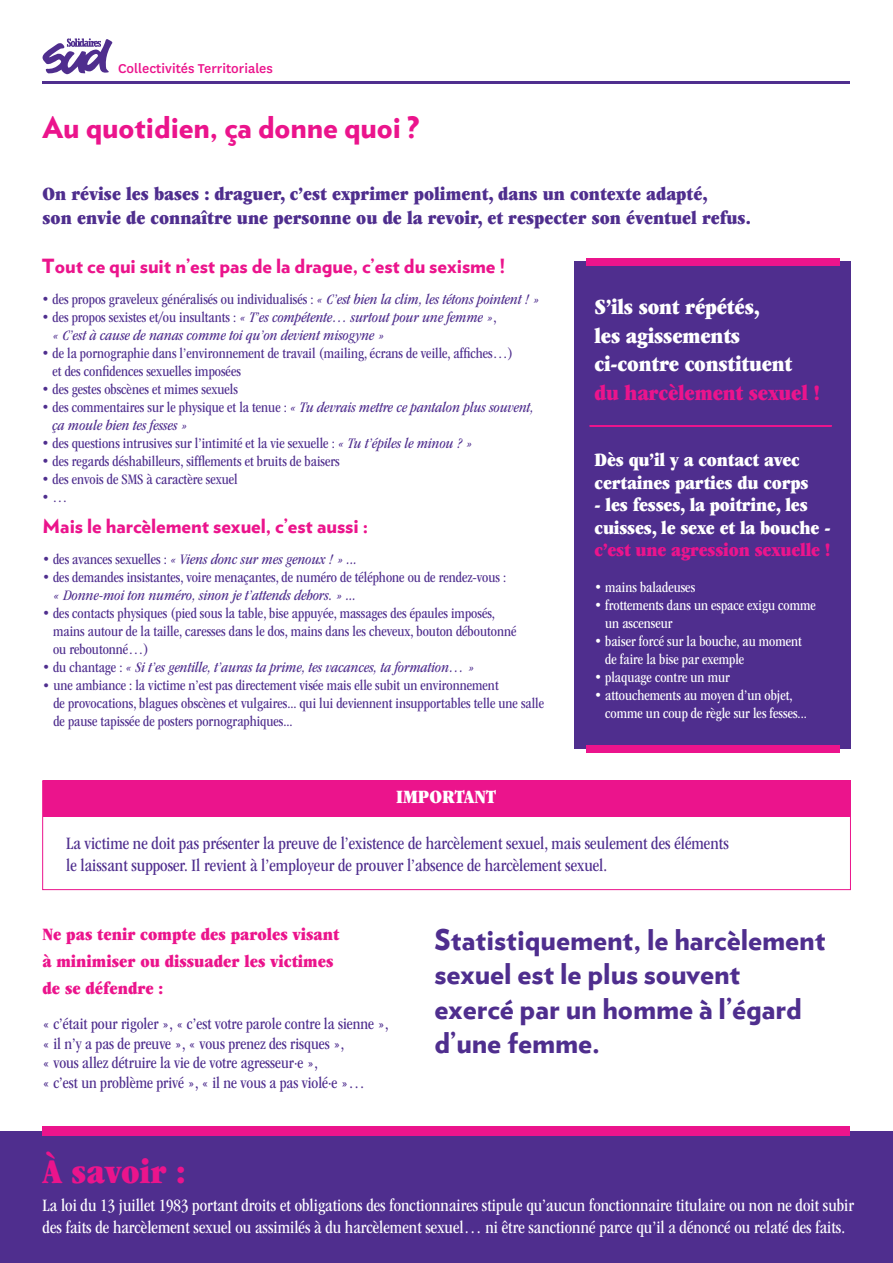
<style>
.page{position:relative;width:893px;height:1263px;background:#fff}
.page>*{position:absolute;margin:0;border:0;box-sizing:border-box;transform-origin:0 0}
.t1{font:36px "ITC Garamond Std Ult Narrow";color:#eb148c}
.t2{font:900 30px "Verlag";color:#eb148c}
.t3{font:900 28.5px/34.2px "Verlag";color:#4f2e8e}
.t4{font:22.5px/28.5px "ITC Garamond Std Ult Narrow";letter-spacing:-.01em;color:#fff}
.t5{font:22.5px "ITC Garamond Std Ult Narrow";letter-spacing:-.01em;color:#eb148c}
.t6{font:19.5px/23.4px "ITC Garamond Std Ult Narrow";color:#4f2e8e}
.t7{font:19.5px/22.5px "ITC Garamond Std Ult Narrow";letter-spacing:-.01em;color:#fff}
.t8{font:900 19.5px "Verlag";color:#eb148c}
.t9{font:19.5px "ITC Garamond Std Ult Narrow";letter-spacing:-.01em;color:#eb148c}
.t10{font:condensed 18px/21.6px "ITC Garamond Std";color:#fff}
.t11{font:condensed 18px/21.6px "ITC Garamond Std";color:#4f2e8e}
.t12{font:18px/27px "ITC Garamond Std Ult Narrow";color:#eb148c}
.t13{font:condensed 16.5px/19.8px "ITC Garamond Std";color:#4f2e8e}
.t14{font:condensed 15px/18px "ITC Garamond Std";color:#4f2e8e}
.t15{font:italic condensed 15px/18px "ITC Garamond Std";color:#4f2e8e}
.t16{font:condensed 15px/18px "ITC Garamond Std";color:#fff}
.t17{font:500 15px "National";color:#eb148c}
.s1{font-style:italic}
.s2{font-style:normal}
</style>
<div class="page">
<div style="left:42px;top:780px;width:809px;height:110px;border:1px solid #eb148c"></div>
<div style="left:574px;top:262px;width:276px;height:487px;background:#4f2e8e"></div>
<div style="left:0;top:1131px;width:893px;height:132px;background:#4f2e8e"></div>
<hr style="left:43px;top:82px;width:807px;height:2px;background:#4f2e8e">
<svg style="left:42px;top:38px;width:71px;height:36px"></svg>
<div style="left:586px;top:258px;width:253px;height:8px;background:#eb148c"></div>
<div style="left:43px;top:1126px;width:807px;height:10px;background:#eb148c"></div>
<div style="left:586px;top:745px;width:254px;height:7px;background:#eb148c"></div>
<div style="left:43px;top:781px;width:807px;height:36px;background:#eb148c"></div>
<div style="left:589px;top:425px;width:243px;height:2px;border:2px solid #eb148c"></div>
<p class="t17" style="left:118px;top:58px;width:156px">Collectivités Territoriales</p>
<h2 class="t2" style="left:43px;top:102px;width:378px">Au quotidien, ça donne quoi ?</h2>
<h3 class="t6" style="left:43px;top:182px;width:710px">On révise les bases : draguer, c’est exprimer poliment, dans un contexte adapté,<br>son envie de connaître une personne ou de la revoir, et respecter son éventuel refus.</h3>
<h3 class="t8" style="left:42px;top:250px;width:465px">Tout ce qui suit n’est pas de la drague, c’est du sexisme !</h3>
<p class="t14" style="left:42px;top:290px;width:499px">• des propos graveleux généralisés ou individualisés : <span class="s1">« C’est bien la clim, les tétons pointent ! »</span></p>
<p class="t15" style="left:53px;top:309px;width:446px;text-indent:-11px"><span class="s2">• des propos sexistes et/ou insultants :</span> « T’es compétente… surtout pour une femme »<span class="s2">, </span>« C’est à cause de nanas comme toi qu’on devient misogyne »</p>
<p class="t14" style="left:53px;top:344px;width:462px;text-indent:-11px">• de la pornographie dans l’environnement de travail (mailing, écrans de veille, affiches…) et des confidences sexuelles imposées</p>
<p class="t14" style="left:42px;top:380px;width:197px">• des gestes obscènes et mimes sexuels</p>
<p class="t15" style="left:53px;top:399px;width:483px;text-indent:-11px"><span class="s2">• des commentaires sur le physique et la tenue :</span> « Tu devrais mettre ce pantalon plus souvent, ça moule bien tes fesses »</p>
<p class="t14" style="left:42px;top:434px;width:432px">• des questions intrusives sur l’intimité et la vie sexuelle : <span class="s1">« Tu t’épiles le minou ? »</span></p>
<p class="t14" style="left:42px;top:452px;width:299px">• des regards déshabilleurs, sifflements et bruits de baisers</p>
<p class="t14" style="left:42px;top:470px;width:197px">• des envois de SMS à caractère sexuel</p>
<p class="t14" style="left:42px;top:488px;width:27px">• …</p>
<h3 class="t8" style="left:43px;top:510px;width:327px">Mais le harcèlement sexuel, c’est aussi :</h3>
<p class="t15" style="left:43px;top:550px;width:316px"><span class="s2">• des avances sexuelles :</span> « Viens donc sur mes genoux ! » ...</p>
<p class="t14" style="left:43px;top:568px;width:465px">• des demandes insistantes, voire menaçantes, de numéro de téléphone ou de rendez-vous :</p>
<p class="t15" style="left:53px;top:586px;width:305px">« Donne-moi ton numéro, sinon je t’attends dehors. » ...</p>
<p class="t14" style="left:53px;top:604px;width:465px;text-indent:-11px">• des contacts physiques (pied sous la table, bise appuyée, massages des épaules imposés, mains autour de la taille, caresses dans le dos, mains dans les cheveux, bouton déboutonné ou reboutonné…)</p>
<p class="t15" style="left:43px;top:658px;width:433px"><span class="s2">• du chantage :</span> « Si t’es gentille, t’auras ta prime, tes vacances, ta formation… »</p>
<p class="t14" style="left:53px;top:676px;width:492px;text-indent:-11px"><span class="s1">•</span> une ambiance : la victime n’est pas directement visée mais elle subit un environnement<br>de provocations, blagues obscènes et vulgaires... qui lui deviennent insupportables telle une salle de pause tapissée de posters pornographiques...</p>
<h3 class="t7" style="left:396px;top:785px;width:102px">IMPORTANT</h3>
<h3 class="t4" style="left:595px;top:293px;width:199px">S’ils sont répétés,<br>les agissements ci-contre constituent</h3>
<h3 class="t5" style="left:595px;top:380px;width:227px">du harcèlement sexuel !</h3>
<h3 class="t7" style="left:595px;top:449px;width:215px">Dès qu’il y a contact avec certaines parties du corps</h3>
<h3 class="t7" style="left:595px;top:494px;width:237px">- les fesses, la poitrine, les cuisses, le sexe et la bouche -</h3>
<h3 class="t9" style="left:595px;top:539px;width:237px">c’est une agression sexuelle !</h3>
<p class="t16" style="left:595px;top:578px;width:102px">• mains baladeuses</p>
<p class="t16" style="left:605px;top:596px;width:212px;text-indent:-11px">• frottements dans un espace exigu comme un ascenseur</p>
<p class="t16" style="left:605px;top:632px;width:198px;text-indent:-11px">• baiser forcé sur la bouche, au moment de faire la bise par exemple</p>
<p class="t16" style="left:595px;top:668px;width:137px">• plaquage contre un mur</p>
<p class="t16" style="left:605px;top:686px;width:203px;text-indent:-11px">• attouchements au moyen d’un objet, comme un coup de règle sur les fesses...</p>
<p class="t11" style="left:66px;top:832px;width:664px">La victime ne doit pas présenter la preuve de l’existence de harcèlement sexuel, mais seulement des éléments le laissant supposer. Il revient à l’employeur de prouver l’absence de harcèlement sexuel.</p>
<p class="t12" style="left:43px;top:921px;width:298px">Ne pas tenir compte des paroles visant à minimiser ou dissuader les victimes de se défendre :</p>
<p class="t13" style="left:43px;top:1014px;width:348px">« c’était pour rigoler », « c’est votre parole contre la sienne », « il n’y a pas de preuve », « vous prenez des risques »,<br>« vous allez détruire la vie de votre agresseur·e »,<br>« c’est un problème privé », « il ne vous a pas violé·e »…</p>
<h3 class="t3" style="left:435px;top:921px;width:392px">Statistiquement, le harcèlement sexuel est le plus souvent exercé par un homme à l’égard d’une femme.</h3>
<h1 class="t1" style="left:43px;top:1151px;width:145px">À savoir :</h1>
<p class="t10" style="left:43px;top:1195px;width:813px">La loi du 13 juillet 1983 portant droits et obligations des fonctionnaires stipule qu’aucun fonctionnaire titulaire ou non ne doit subir des faits de harcèlement sexuel ou assimilés à du harcèlement sexuel… ni être sanctionné parce qu’il a dénoncé ou relaté des faits.</p>
</div>
